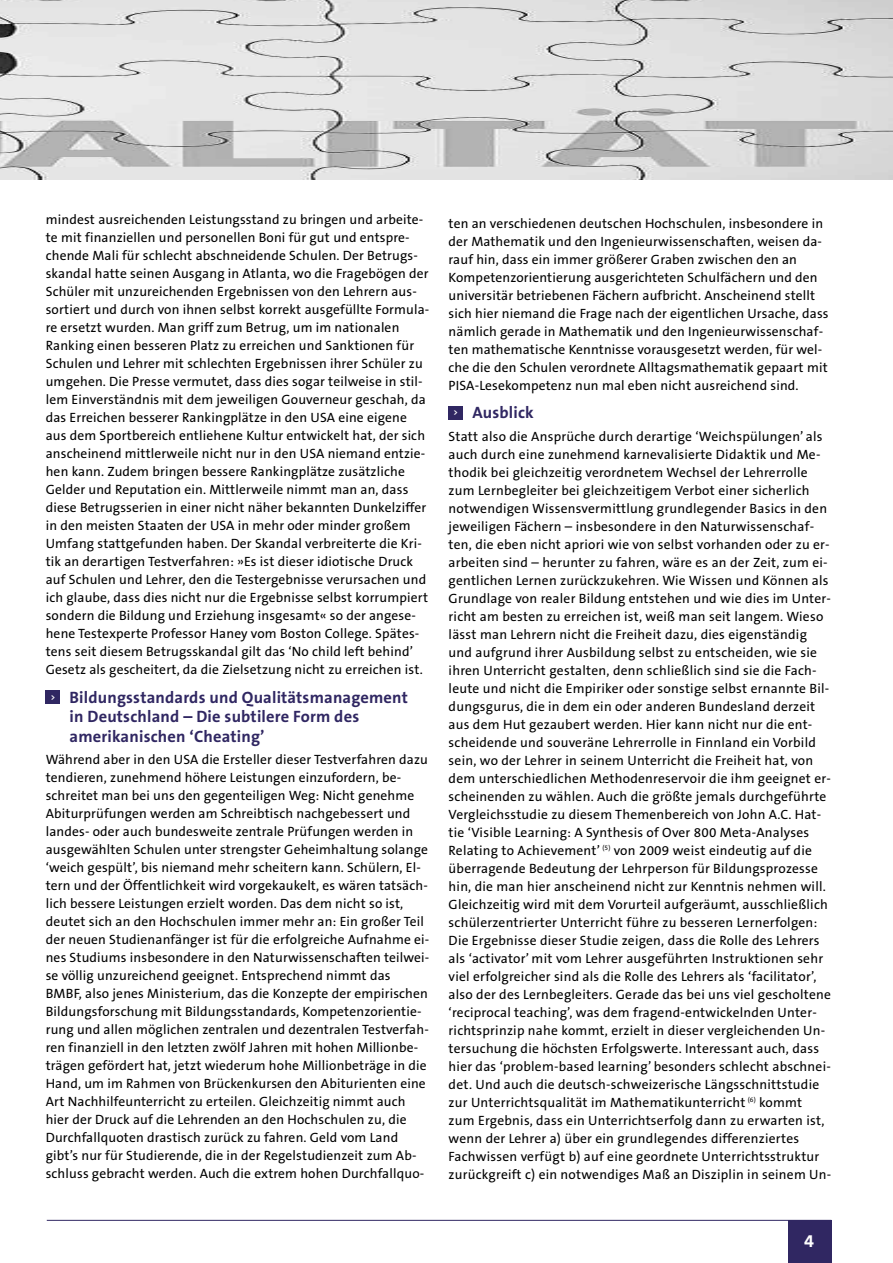
<style>
.page{position:relative;width:893px;height:1263px;background:#fff}
.page>*{position:absolute;margin:0;border:0;box-sizing:border-box;transform-origin:0 0}
.t1{font:700 18px "The Sans B7";color:#fff}
.t2{font:700 16.5px/19.5px "The Sans B7";letter-spacing:.01em;color:#302762}
.t3{font:13.5px/18px "The Sans B5 Plain";letter-spacing:.01em;color:#000}
.t4{font:700 8.25px "The Sans B7";color:#fff}
</style>
<div class="page">
<hr style="left:47px;top:1220px;width:784px;height:1px;background:#302762">
<div style="left:788px;top:1220px;width:43px;height:43px;background:#302762"></div>
<div style="left:46px;top:691px;width:14px;height:13px;background:#302762"></div>
<img style="left:0;top:0;width:893px;height:180px">
<div style="left:449px;top:406px;width:14px;height:13px;background:#302762"></div>
<p class="t3" style="left:46px;top:211px;width:385px">mindest ausreichenden Leistungsstand zu bringen und arbeite&shy;te mit finanziellen und personellen Boni für gut und entspre&shy;chende Mali für schlecht abschneidende Schulen. Der Betrugs&shy;skandal hatte seinen Ausgang in Atlanta, wo die Fragebögen der Schüler mit unzureichenden Ergebnissen von den Lehrern aus&shy;sortiert und durch von ihnen selbst korrekt ausgefüllte Formula&shy;re ersetzt wurden. Man griff zum Betrug, um im nationalen Ranking einen besseren Platz zu erreichen und Sanktionen für Schulen und Lehrer mit schlechten Ergebnissen ihrer Schüler zu umgehen. Die Presse vermutet, dass dies sogar teilweise in stil&shy;lem Einverständnis mit dem jeweiligen Gouverneur geschah, da das Erreichen besserer Rankingplätze in den USA eine eigene aus dem Sportbereich entliehene Kultur entwickelt hat, der sich anscheinend mittlerweile nicht nur in den USA niemand entzie&shy;hen kann. Zudem bringen bessere Rankingplätze zusätzliche Gelder und Reputation ein. Mittlerweile nimmt man an, dass diese Betrugsserien in einer nicht näher bekannten Dunkelziffer in den meisten Staaten der USA in mehr oder minder großem Umfang stattgefunden haben. Der Skandal verbreiterte die Kri&shy;tik an derartigen Testverfahren: »Es ist dieser idiotische Druck auf Schulen und Lehrer, den die Testergebnisse verursachen und ich glaube, dass dies nicht nur die Ergebnisse selbst korrumpiert sondern die Bildung und Erziehung insgesamt« so der angese&shy;hene Testexperte Professor Haney vom Boston College. Spätes&shy;tens seit diesem Betrugsskandal gilt das ‘No child left behind’ Gesetz als gescheitert, da die Zielsetzung nicht zu erreichen ist.</p>
<p class="t2" style="left:70px;top:688px;width:340px">Bildungsstandards und Qualitätsmanagement in Deutschland – Die subtilere Form des amerikanischen ‘Cheating’</p>
<p class="t3" style="left:46px;top:751px;width:385px">Während aber in den USA die Ersteller dieser Testverfahren dazu tendieren, zunehmend höhere Leistungen einzufordern, be&shy;schreitet man bei uns den gegenteiligen Weg: Nicht genehme Abiturprüfungen werden am Schreibtisch nachgebessert und landes- oder auch bundesweite zentrale Prüfungen werden in ausgewählten Schulen unter strengster Geheimhaltung solange ‘weich gespült’, bis niemand mehr scheitern kann. Schülern, El&shy;tern und der Öffentlichkeit wird vorgekaukelt, es wären tatsäch&shy;lich bessere Leistungen erzielt worden. Das dem nicht so ist, deutet sich an den Hochschulen immer mehr an: Ein großer Teil der neuen Studienanfänger ist für die erfolgreiche Aufnahme ei&shy;nes Studiums insbesondere in den Naturwissenschaften teilwei&shy;se völlig unzureichend geeignet. Entsprechend nimmt das BMBF, also jenes Ministerium, das die Konzepte der empirischen Bildungsforschung mit Bildungsstandards, Kompetenzorientie&shy;rung und allen möglichen zentralen und dezentralen Testverfah&shy;ren finanziell in den letzten zwölf Jahren mit hohen Millionbe&shy;trägen gefördert hat, jetzt wiederum hohe Millionbeträge in die Hand, um im Rahmen von Brückenkursen den Abiturienten eine Art Nachhilfeunterricht zu erteilen. Gleichzeitig nimmt auch hier der Druck auf die Lehrenden an den Hochschulen zu, die Durchfallquoten drastisch zurück zu fahren. Geld vom Land gibt’s nur für Studierende, die in der Regelstudienzeit zum Ab&shy;schluss gebracht werden. Auch die extrem hohen Durchfallquo-</p>
<p class="t4" style="left:51px;top:693px;width:6px">&gt;</p>
<p class="t3" style="left:449px;top:215px;width:382px">ten an verschiedenen deutschen Hochschulen, insbesondere in der Mathematik und den Ingenieurwissenschaften, weisen da&shy;rauf hin, dass ein immer größerer Graben zwischen den an Kompetenzorientierung ausgerichteten Schulfächern und den universitär betriebenen Fächern aufbricht. Anscheinend stellt sich hier niemand die Frage nach der eigentlichen Ursache, dass nämlich gerade in Mathematik und den Ingenieurwissenschaf&shy;ten mathematische Kenntnisse vorausgesetzt werden, für wel&shy;che die den Schulen verordnete Alltagsmathematik gepaart mit PISA-Lesekompetenz nun mal eben nicht ausreichend sind.</p>
<p class="t2" style="left:472px;top:403px;width:63px">Ausblick</p>
<p class="t3" style="left:449px;top:428px;width:384px">Statt also die Ansprüche durch derartige ‘Weichspülungen’ als auch durch eine zunehmend karnevalisierte Didaktik und Me&shy;thodik bei gleichzeitig verordnetem Wechsel der Lehrerrolle zum Lernbegleiter bei gleichzeitigem Verbot einer sicherlich notwendigen Wissensvermittlung grundlegender Basics in den jeweiligen Fächern – insbesondere in den Naturwissenschaf&shy;ten, die eben nicht apriori wie von selbst vorhanden oder zu er&shy;arbeiten sind – herunter zu fahren, wäre es an der Zeit, zum ei&shy;gentlichen Lernen zurückzukehren. Wie Wissen und Können als Grundlage von realer Bildung entstehen und wie dies im Unter&shy;richt am besten zu erreichen ist, weiß man seit langem. Wieso lässt man Lehrern nicht die Freiheit dazu, dies eigenständig und aufgrund ihrer Ausbildung selbst zu entscheiden, wie sie ihren Unterricht gestalten, denn schließlich sind sie die Fach&shy;leute und nicht die Empiriker oder sonstige selbst ernannte Bil&shy;dungsgurus, die in dem ein oder anderen Bundesland derzeit aus dem Hut gezaubert werden. Hier kann nicht nur die ent&shy;scheidende und souveräne Lehrerrolle in Finnland ein Vorbild sein, wo der Lehrer in seinem Unterricht die Freiheit hat, von dem unterschiedlichen Methodenreservoir die ihm geeignet er&shy;scheinenden zu wählen. Auch die größte jemals durchgeführte Vergleichsstudie zu diesem Themenbereich von John A.C. Hat&shy;tie ‘Visible Learning: A Synthesis of Over 800 Meta-Analyses Relating to Achievement’ <sup>(5)</sup> von 2009 weist eindeutig auf die überragende Bedeutung der Lehrperson für Bildungsprozesse hin, die man hier anscheinend nicht zur Kenntnis nehmen will.<br>Gleichzeitig wird mit dem Vorurteil aufgeräumt, ausschließlich schülerzentrierter Unterricht führe zu besseren Lernerfolgen:<br>Die Ergebnisse dieser Studie zeigen, dass die Rolle des Lehrers als ‘activator’ mit vom Lehrer ausgeführten Instruktionen sehr viel erfolgreicher sind als die Rolle des Lehrers als ‘facilitator’, also der des Lernbegleiters. Gerade das bei uns viel gescholtene ‘reciprocal teaching’, was dem fragend-entwickelnden Unter&shy;richtsprinzip nahe kommt, erzielt in dieser vergleichenden Un&shy;tersuchung die höchsten Erfolgswerte. Interessant auch, dass hier das ‘problem-based learning’ besonders schlecht abschnei&shy;det. Und auch die deutsch-schweizerische Längsschnittstudie zur Unterrichtsqualität im Mathematikunterricht <sup>(6)</sup> kommt zum Ergebnis, dass ein Unterrichtserfolg dann zu erwarten ist, wenn der Lehrer a) über ein grundlegendes differenziertes Fachwissen verfügt b) auf eine geordnete Unterrichtsstruktur zurückgreift c) ein notwendiges Maß an Disziplin in seinem Un-</p>
<p class="t4" style="left:454px;top:408px;width:6px">&gt;</p>
<h1 class="t1" style="left:804px;top:1231px;width:11px">4</h1>
</div>
